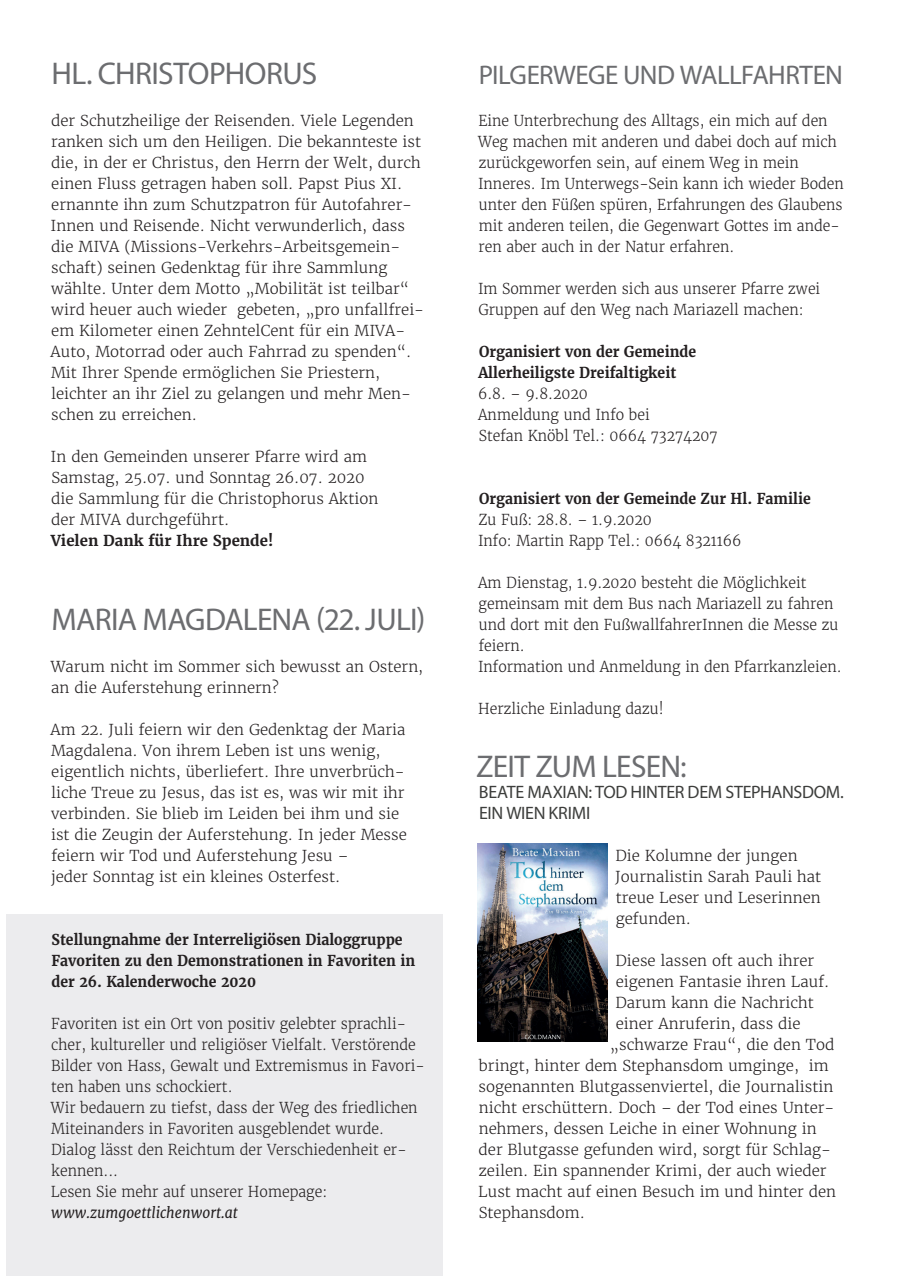
<style>
.page{position:relative;width:910px;height:1280px;background:#fff}
.page>*{position:absolute;margin:0;border:0;box-sizing:border-box;transform-origin:0 0}
.t1{font:31.5px "Myriad Pro";letter-spacing:-.025em;color:#6c6d70}
.t2{font:27px "Myriad Pro";letter-spacing:-.025em;color:#6c6d70}
.t3{font:18px/21px "Myriad Pro";letter-spacing:-.015em;color:#3d3e3c}
.t4{font:300 15px/21px "Merriweather";color:#231f20}
.t5{font:300 15px/21px "Merriweather";color:#231f20;scale:.94 1}
.t6{font:700 15px/21px "Merriweather";color:#231f20;scale:.94 1}
.t7{font:italic 15px "Merriweather";color:#231f20;scale:.94 1}
.t8{font:700 15px "Merriweather";color:#231f20}
</style>
<div class="page">
<div style="left:6px;top:914px;width:437px;height:362px;background:#ececee"></div>
<img style="left:477px;top:843px;width:130px;height:199px">
<h1 class="t1" style="left:52px;top:54px;width:267px">HL. CHRISTOPHORUS</h1>
<p class="t4" style="left:51px;top:110px;width:375px">der Schutzheilige der Reisenden. Viele Legenden ranken sich um den Heiligen. Die bekannteste ist die, in der er Christus, den Herrn der Welt, durch einen Fluss getragen haben soll. Papst Pius XI. ernannte ihn zum Schutzpatron für Autofahrer-Innen und Reisende. Nicht verwunderlich, dass die MIVA (Missions-Verkehrs-Arbeitsgemein&shy;schaft) seinen Gedenktag für ihre Sammlung wählte. Unter dem Motto „Mobilität ist teilbar“ wird heuer auch wieder gebeten, „pro unfallfrei&shy;em Kilometer einen ZehntelCent für ein MIVA-Auto, Motorrad oder auch Fahrrad zu spenden“.<br>Mit Ihrer Spende ermöglichen Sie Priestern, leichter an ihr Ziel zu gelangen und mehr Men&shy;schen zu erreichen.</p>
<p class="t4" style="left:51px;top:446px;width:329px">In den Gemeinden unserer Pfarre wird am Samstag, 25.07. und Sonntag 26.07. 2020 die Sammlung für die Christophorus Aktion der MIVA durchgeführt.</p>
<p class="t8" style="left:51px;top:531px;width:224px">Vielen Dank für Ihre Spende!</p>
<h1 class="t1" style="left:51px;top:600px;width:376px">MARIA MAGDALENA (22. JULI)</h1>
<p class="t4" style="left:51px;top:656px;width:374px">Warum nicht im Sommer sich bewusst an Ostern, an die Auferstehung erinnern?</p>
<p class="t4" style="left:51px;top:719px;width:358px">Am 22. Juli feiern wir den Gedenktag der Maria Magdalena. Von ihrem Leben ist uns wenig, eigentlich nichts, überliefert. Ihre unverbrüch&shy;liche Treue zu Jesus, das ist es, was wir mit ihr verbinden. Sie blieb im Leiden bei ihm und sie ist die Zeugin der Auferstehung. In jeder Messe feiern wir Tod und Auferstehung Jesu –<br>jeder Sonntag ist ein kleines Osterfest.</p>
<p class="t6" style="left:51px;top:929px;width:389px">Stellungnahme der Interreligiösen Dialoggruppe<br>Favoriten zu den Demonstrationen in Favoriten in der 26. Kalenderwoche 2020</p>
<p class="t5" style="left:51px;top:1013px;width:399px">Favoriten ist ein Ort von positiv gelebter sprachli&shy;cher, kultureller und religiöser Vielfalt. Verstörende Bilder von Hass, Gewalt und Extremismus in Favori&shy;ten haben uns schockiert.<br>Wir bedauern zu tiefst, dass der Weg des friedlichen Miteinanders in Favoriten ausgeblendet wurde.<br>Dialog lässt den Reichtum der Verschiedenheit er&shy;kennen...<br>Lesen Sie mehr auf unserer Homepage:</p>
<p class="t7" style="left:51px;top:1203px;width:200px">www.zumgoettlichenwort.at</p>
<h2 class="t2" style="left:479px;top:58px;width:366px">PILGERWEGE UND WALLFAHRTEN</h2>
<p class="t5" style="left:478px;top:110px;width:391px">Eine Unterbrechung des Alltags, ein mich auf den Weg machen mit anderen und dabei doch auf mich zurückgeworfen sein, auf einem Weg in mein Inneres. Im Unterwegs-Sein kann ich wieder Boden unter den Füßen spüren, Erfahrungen des Glaubens mit anderen teilen, die Gegenwart Gottes im ande&shy;ren aber auch in der Natur erfahren.</p>
<p class="t5" style="left:478px;top:278px;width:366px">Im Sommer werden sich aus unserer Pfarre zwei<br>Gruppen auf den Weg nach Mariazell machen:</p>
<p class="t6" style="left:478px;top:341px;width:233px">Organisiert von der Gemeinde<br>Allerheiligste Dreifaltigkeit</p>
<p class="t5" style="left:478px;top:383px;width:257px">6.8. – 9.8.2020<br>Anmeldung und Info bei<br>Stefan Knöbl Tel.: 0664 73274207</p>
<p class="t6" style="left:479px;top:488px;width:354px">Organisiert von der Gemeinde Zur Hl. Familie</p>
<p class="t5" style="left:478px;top:509px;width:282px">Zu Fuß: 28.8. – 1.9.2020<br>Info: Martin Rapp Tel.: 0664 8321166</p>
<p class="t5" style="left:478px;top:572px;width:388px">Am Dienstag, 1.9.2020 besteht die Möglichkeit gemeinsam mit dem Bus nach Mariazell zu fahren und dort mit den FußwallfahrerInnen die Messe zu feiern.<br>Information und Anmeldung in den Pfarrkanzleien.</p>
<p class="t5" style="left:478px;top:698px;width:199px">Herzliche Einladung dazu!</p>
<h1 class="t1" style="left:476px;top:747px;width:212px">ZEIT ZUM LESEN:</h1>
<p class="t3" style="left:479px;top:781px;width:366px">BEATE MAXIAN: TOD HINTER DEM STEPHANSDOM.<br>EIN WIEN KRIMI</p>
<p class="t4" style="left:615px;top:845px;width:208px">Die Kolumne der jungen<br>Journalistin Sarah Pauli hat treue Leser und Leserinnen gefunden.</p>
<p class="t4" style="left:615px;top:950px;width:200px">Diese lassen oft auch ihrer</p>
<p class="t4" style="left:616px;top:971px;width:215px">eigenen Fantasie ihren Lauf.</p>
<p class="t4" style="left:615px;top:992px;width:200px">Darum kann die Nachricht</p>
<p class="t4" style="left:616px;top:1013px;width:186px">einer Anruferin, dass die</p>
<p class="t4" style="left:610px;top:1034px;width:226px">„schwarze Frau“, die den Tod</p>
<p class="t4" style="left:479px;top:1055px;width:351px">bringt, hinter dem Stephansdom umginge, im</p>
<p class="t4" style="left:479px;top:1076px;width:356px">sogenannten Blutgassenviertel, die Journalistin</p>
<p class="t4" style="left:479px;top:1097px;width:357px">nicht erschüttern. Doch – der Tod eines Unter-</p>
<p class="t4" style="left:479px;top:1118px;width:340px">nehmers, dessen Leiche in einer Wohnung in</p>
<p class="t4" style="left:479px;top:1139px;width:354px">der Blutgasse gefunden wird, sorgt für Schlag-</p>
<p class="t4" style="left:479px;top:1160px;width:349px">zeilen. Ein spannender Krimi, der auch wieder</p>
<p class="t4" style="left:478px;top:1181px;width:359px">Lust macht auf einen Besuch im und hinter den</p>
<p class="t4" style="left:479px;top:1202px;width:108px">Stephansdom.</p>
</div>
